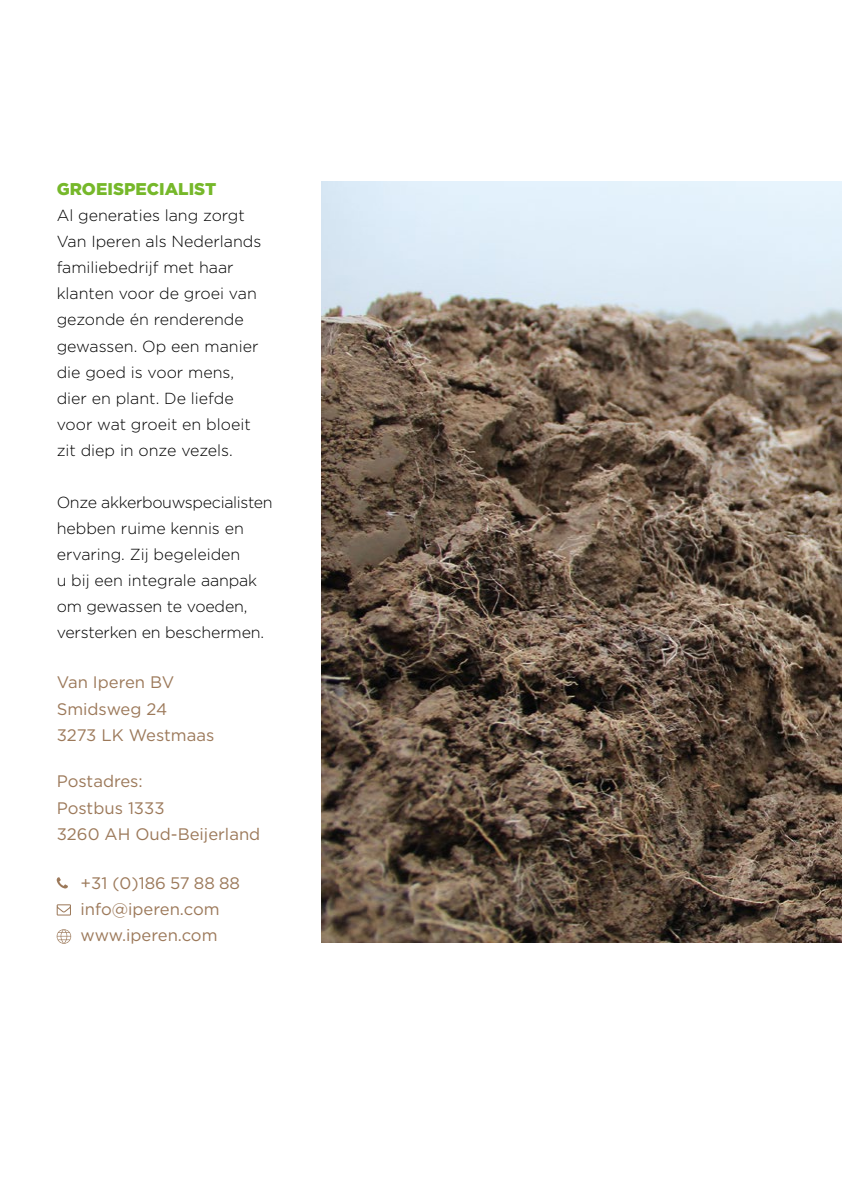
<style>
.page{position:relative;width:842px;height:1191px;background:#fff}
.page>*{position:absolute;margin:0;border:0;box-sizing:border-box;transform-origin:0 0}
.t1{font:900 17px "Gotham HTF";color:#76b82a}
.t2{font:16.6px/26.2px "Gotham HTF";color:#9c795a}
.t3{font:300 16px/26px "Gotham HTF";color:#000}
</style>
<div class="page">
<svg style="left:57px;top:877px;width:11px;height:11px"></svg>
<svg style="left:57px;top:904px;width:14px;height:11px"></svg>
<svg style="left:57px;top:929px;width:14px;height:14px"></svg>
<img style="left:322px;top:181px;width:520px;height:761px">
<p class="t1" style="left:57px;top:180px;width:161px">GROEISPECIALIST</p>
<p class="t3" style="left:57px;top:203px;width:206px">Al generaties lang zorgt<br>Van Iperen als Nederlands familiebedrijf met haar klanten voor de groei van gezonde én renderende gewassen. Op een manier die goed is voor mens, dier en plant. De liefde voor wat groeit en bloeit zit diep in onze vezels.</p>
<p class="t3" style="left:57px;top:489px;width:217px">Onze akkerbouwspecialisten hebben ruime kennis en ervaring. Zij begeleiden<br>u bij een integrale aanpak om gewassen te voeden, versterken en beschermen.</p>
<p class="t2" style="left:57px;top:669px;width:159px">Van Iperen BV<br>Smidsweg 24<br>3273 LK Westmaas</p>
<p class="t2" style="left:57px;top:768px;width:205px">Postadres:<br>Postbus 1333<br>3260 AH Oud-Beijerland</p>
<p class="t2" style="left:80px;top:869px;width:161px">+31 (0)186 57 88 88 info@iperen.com www.iperen.com</p>
</div>
